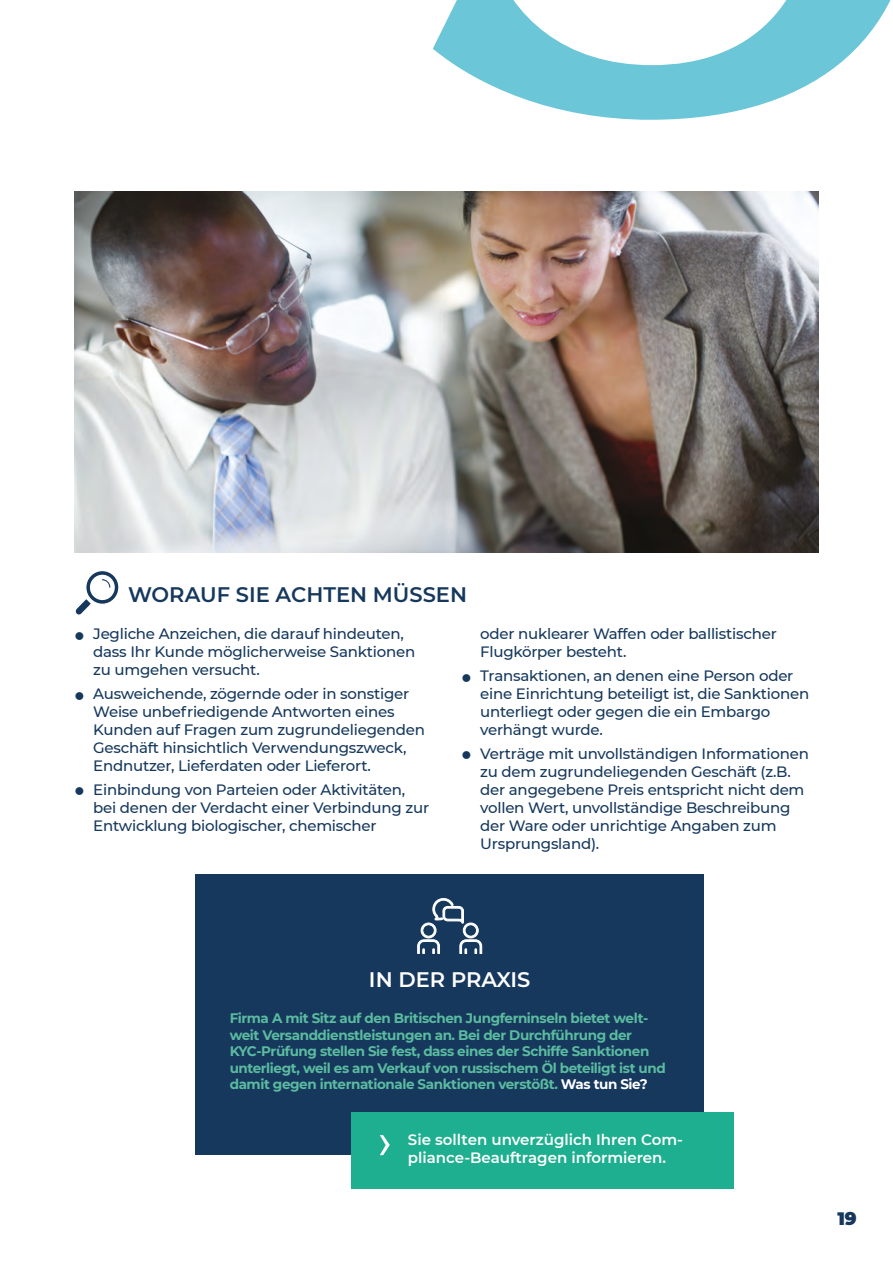
<style>
.page{position:relative;width:893px;height:1263px;background:#fff}
.page>*{position:absolute;margin:0;border:0;box-sizing:border-box;transform-origin:0 0}
.t1{font:600 21px "Montserrat";color:#16385d}
.t2{font:600 21px "Montserrat";color:#fff}
.t3{font:900 18px "Montserrat";color:#16385d}
.PUCES_copie{font:500 15px/18px "Montserrat";letter-spacing:-.015em;color:#16385d}
.TEXTE_COURANT{font:600 15px/18px "Montserrat";color:#fff}
.t4{font:700 13.8px/16.5px "Montserrat";letter-spacing:-.03em;color:#5bbba0}
.s1{color:#fff}
</style>
<div class="page">
<img style="left:74px;top:191px;width:745px;height:362px">
<div style="left:196px;top:875px;width:508px;height:280px;background:#16385d"></div>
<div style="left:351px;top:1112px;width:383px;height:76px;background:#1daf8f"></div>
<svg style="left:417px;top:898px;width:65px;height:56px"></svg>
<svg style="left:380px;top:1135px;width:10px;height:20px"></svg>
<svg style="left:75px;top:571px;width:44px;height:44px"></svg>
<div style="left:374px;top:0;width:519px;height:200px;background:#fff"></div>
<svg style="left:433px;top:0;width:458px;height:120px;fill:#6bc6d8"></svg>
<p class="t1" style="left:128px;top:580px;width:340px">WORAUF SIE ACHTEN MÜSSEN</p>
<p class="PUCES_copie" style="left:93px;top:624px;width:324px;text-indent:-19px">● Jegliche Anzeichen, die darauf hindeuten, dass Ihr Kunde möglicherweise Sanktionen zu umgehen versucht.</p>
<p class="PUCES_copie" style="left:93px;top:684px;width:333px;text-indent:-19px">● Ausweichende, zögernde oder in sonstiger Weise unbefriedigende Antworten eines Kunden auf Fragen zum zugrundeliegenden Geschäft hinsichtlich Verwendungszweck, Endnutzer, Lieferdaten oder Lieferort.</p>
<p class="PUCES_copie" style="left:93px;top:780px;width:337px;text-indent:-19px">● Einbindung von Parteien oder Aktivitäten, bei denen der Verdacht einer Verbindung zur<br>Entwicklung biologischer, chemischer</p>
<p class="PUCES_copie" style="left:480px;top:624px;width:298px">oder nuklearer Waffen oder ballistischer<br>Flugkörper besteht.</p>
<p class="PUCES_copie" style="left:480px;top:666px;width:331px;text-indent:-19px">● Transaktionen, an denen eine Person oder eine Einrichtung beteiligt ist, die Sanktionen unterliegt oder gegen die ein Embargo verhängt wurde.</p>
<p class="PUCES_copie" style="left:480px;top:744px;width:330px;text-indent:-19px">● Verträge mit unvollständigen Informationen zu dem zugrundeliegenden Geschäft (z.B. der angegebene Preis entspricht nicht dem vollen Wert, unvollständige Beschreibung der Ware oder unrichtige Angaben zum Ursprungsland).</p>
<p class="t2" style="left:369px;top:965px;width:163px">IN DER PRAXIS</p>
<p class="t4" style="left:230px;top:1009px;width:438px">Firma A mit Sitz auf den Britischen Jungferninseln bietet welt&shy;weit Versanddienstleistungen an. Bei der Durchführung der KYC-Prüfung stellen Sie fest, dass eines der Schiffe Sanktionen unterliegt, weil es am Verkauf von russischem Öl beteiligt ist und damit gegen internationale Sanktionen verstößt. <span class="s1">Was tun Sie?</span></p>
<p class="TEXTE_COURANT" style="left:408px;top:1130px;width:277px">Sie sollten unverzüglich Ihren Com&shy;pliance-Beauftragen informieren.</p>
<p class="t3" style="left:837px;top:1205px;width:21px">19</p>
</div>
